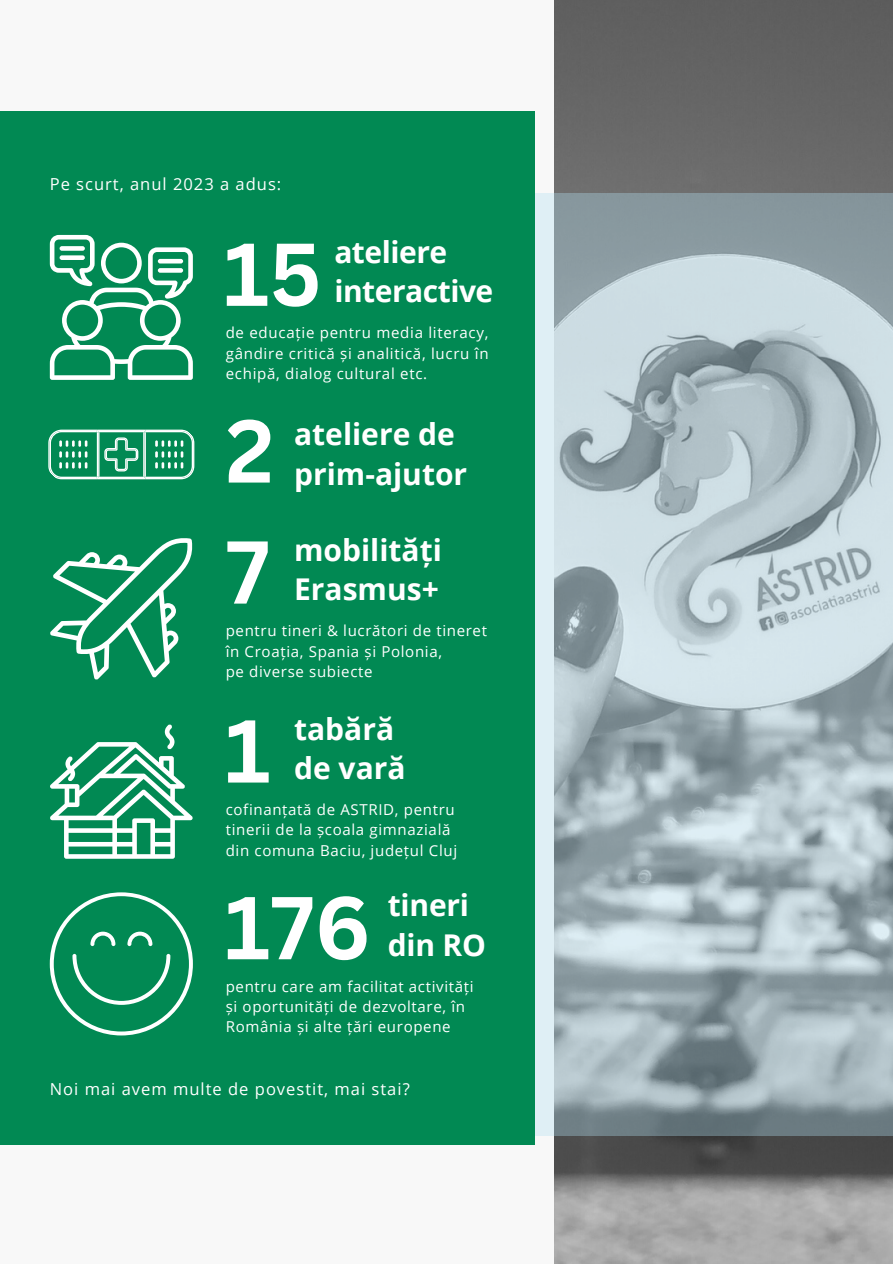
<style>
.page{position:relative;width:893px;height:1264px;background:#fff}
.page>*{position:absolute;margin:0;border:0;box-sizing:border-box;transform-origin:0 0}
.t1{font:700 87px "Canva Sans";color:#fff}
.t2{font:700 30px/39.3px "Open Sans";color:#fff}
.t3{font:16.5px "Open Sans";letter-spacing:.06em;color:#fff}
.t4{font:15px "Open Sans";letter-spacing:.045em;color:#fff}
</style>
<div class="page">
<div style="left:0;top:0;width:892px;height:1263px;background:#f8f8f8"></div>
<img style="left:554px;top:0;width:338px;height:1263px">
<svg style="left:534px;top:193px;width:358px;height:942px;background:#abbbc1"></svg>
<div style="left:0;top:111px;width:534px;height:1033px;background:#018953"></div>
<svg style="left:48px;top:235px;width:147px;height:444px"></svg>
<svg style="left:50px;top:724px;width:143px;height:134px"></svg>
<svg style="left:50px;top:892px;width:143px;height:143px"></svg>
<p class="t3" style="left:50px;top:173px;width:233px">Pe scurt, anul 2023 a adus:</p>
<p class="t2" style="left:334px;top:232px;width:160px">ateliere interactive</p>
<p class="t1" style="left:223px;top:213px;width:100px">15</p>
<p class="t4" style="left:226px;top:322px;width:264px">de educație pentru media literacy,</p>
<p class="t4" style="left:226px;top:343px;width:264px">gândire critică și analitică, lucru în</p>
<p class="t4" style="left:226px;top:363px;width:203px">echipă, dialog cultural etc.</p>
<p class="t1" style="left:226px;top:389px;width:50px">2</p>
<p class="t2" style="left:294px;top:414px;width:175px">ateliere de prim-ajutor</p>
<p class="t1" style="left:226px;top:510px;width:46px">7</p>
<p class="t2" style="left:294px;top:529px;width:149px">mobilități<br>Erasmus+</p>
<p class="t4" style="left:226px;top:620px;width:263px">pentru tineri &amp; lucrători de tineret</p>
<p class="t4" style="left:226px;top:640px;width:218px">în Croația, Spania și Polonia,</p>
<h2 class="t4" style="left:226px;top:660px;width:148px">pe diverse subiecte</h2>
<p class="t1" style="left:225px;top:689px;width:47px">1</p>
<p class="t2" style="left:294px;top:708px;width:113px">tabără de vară</p>
<p class="t4" style="left:226px;top:799px;width:230px">cofinanțată de ASTRID, pentru</p>
<p class="t4" style="left:226px;top:819px;width:226px">tinerii de la școala gimnazială</p>
<p class="t4" style="left:226px;top:839px;width:233px">din comuna Baciu, județul Cluj</p>
<h1 class="t1" style="left:224px;top:866px;width:148px">176</h1>
<h2 class="t2" style="left:388px;top:885px;width:100px">tineri din RO</h2>
<h2 class="t4" style="left:226px;top:975px;width:249px">pentru care am facilitat activități</h2>
<h2 class="t4" style="left:226px;top:996px;width:241px">și oportunități de dezvoltare, în</h2>
<p class="t4" style="left:226px;top:1016px;width:226px">România și alte țări europene</p>
<p class="t3" style="left:50px;top:1077px;width:361px">Noi mai avem multe de povestit, mai stai?</p>
</div>
